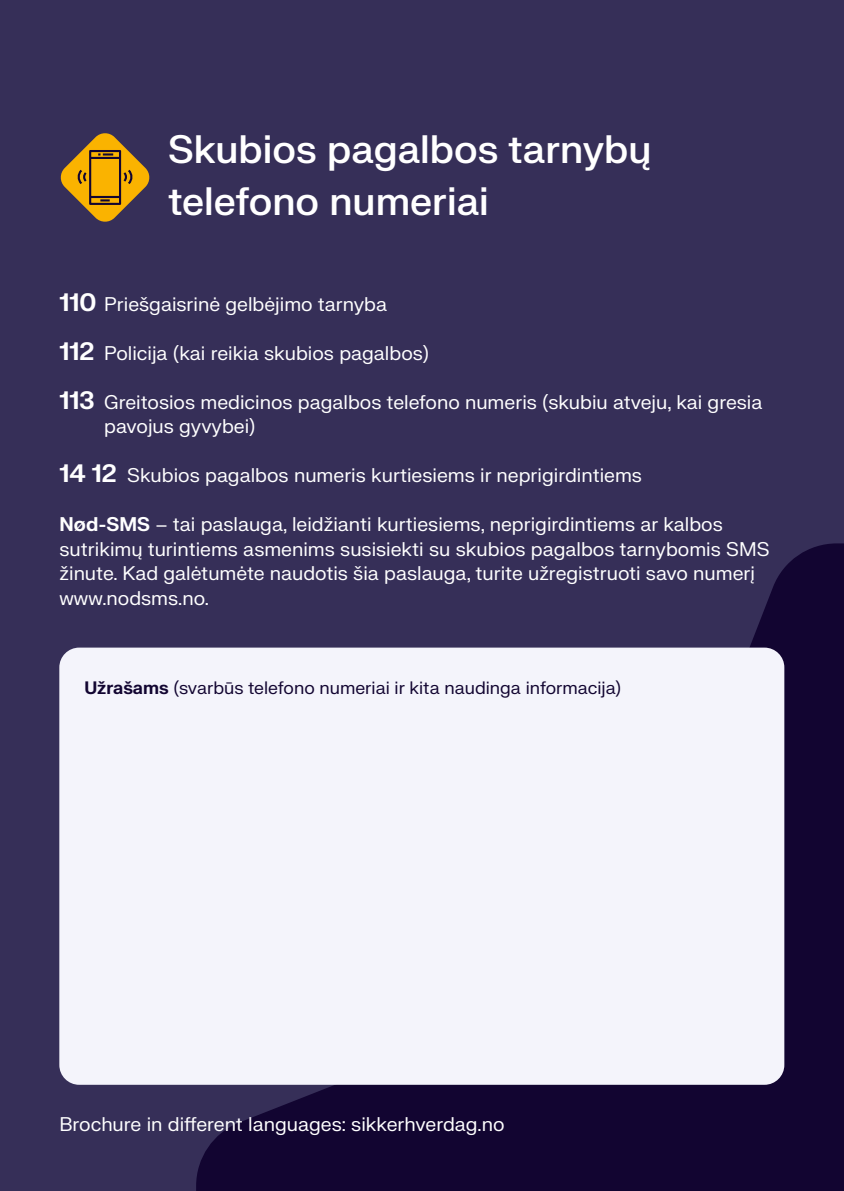
<style>
.page{position:relative;width:844px;height:1191px;background:#fff}
.page>*{position:absolute;margin:0;border:0;box-sizing:border-box;transform-origin:0 0}
.t1{font:500 38.5px/52.5px "FK Grotesk Neue";color:#fff}
.Body_copy{font:19.25px/24.5px "FK Grotesk Neue";color:#fff}
.t2{font:17.5px "FK Grotesk Neue";color:#120531}
.s1{font-weight:700;font-size:24.5px}
.s2{font-weight:700}
</style>
<div class="page">
<div style="left:0;top:0;width:843px;height:1191px;background:#362f58"></div>
<svg style="left:196px;top:543px;width:647px;height:648px;fill:#120531"></svg>
<svg style="left:60px;top:133px;width:90px;height:89px"></svg>
<div style="left:59px;top:647px;width:725px;height:437px;background:#f4f4fb;border-radius:20px"></div>
<h2 class="t1" style="left:168px;top:121px;width:485px">Skubios pagalbos tarnybų telefono numeriai</h2>
<p class="Body_copy" style="left:60px;top:291px;width:329px"><span class="s1">110</span> Priešgaisrinė gelbėjimo tarnyba</p>
<p class="Body_copy" style="left:60px;top:340px;width:371px"><span class="s1">112</span> Policija (kai reikia skubios pagalbos)</p>
<p class="Body_copy" style="left:104px;top:389px;width:659px;text-indent:-45px"><span class="s1">113</span> Greitosios medicinos pagalbos telefono numeris (skubiu atveju, kai gresia pavojus gyvybei)</p>
<p class="Body_copy" style="left:60px;top:462px;width:583px"><span class="s1">14 12</span> Skubios pagalbos numeris kurtiesiems ir neprigirdintiems</p>
<p class="Body_copy" style="left:60px;top:511px;width:711px"><span class="s2">Nød-SMS</span> – tai paslauga, leidžianti kurtiesiems, neprigirdintiems ar kalbos sutrikimų turintiems asmenims susisiekti su skubios pagalbos tarnybomis SMS žinute. Kad galėtumėte naudotis šia paslauga, turite užregistruoti savo numerį www.nodsms.no.</p>
<p class="t2" style="left:84px;top:675px;width:538px"><span class="s2">Užrašams</span> (svarbūs telefono numeriai ir kita naudinga informacija)</p>
<p class="Body_copy" style="left:60px;top:1111px;width:446px">Brochure in different languages: sikkerhverdag.no</p>
</div>
